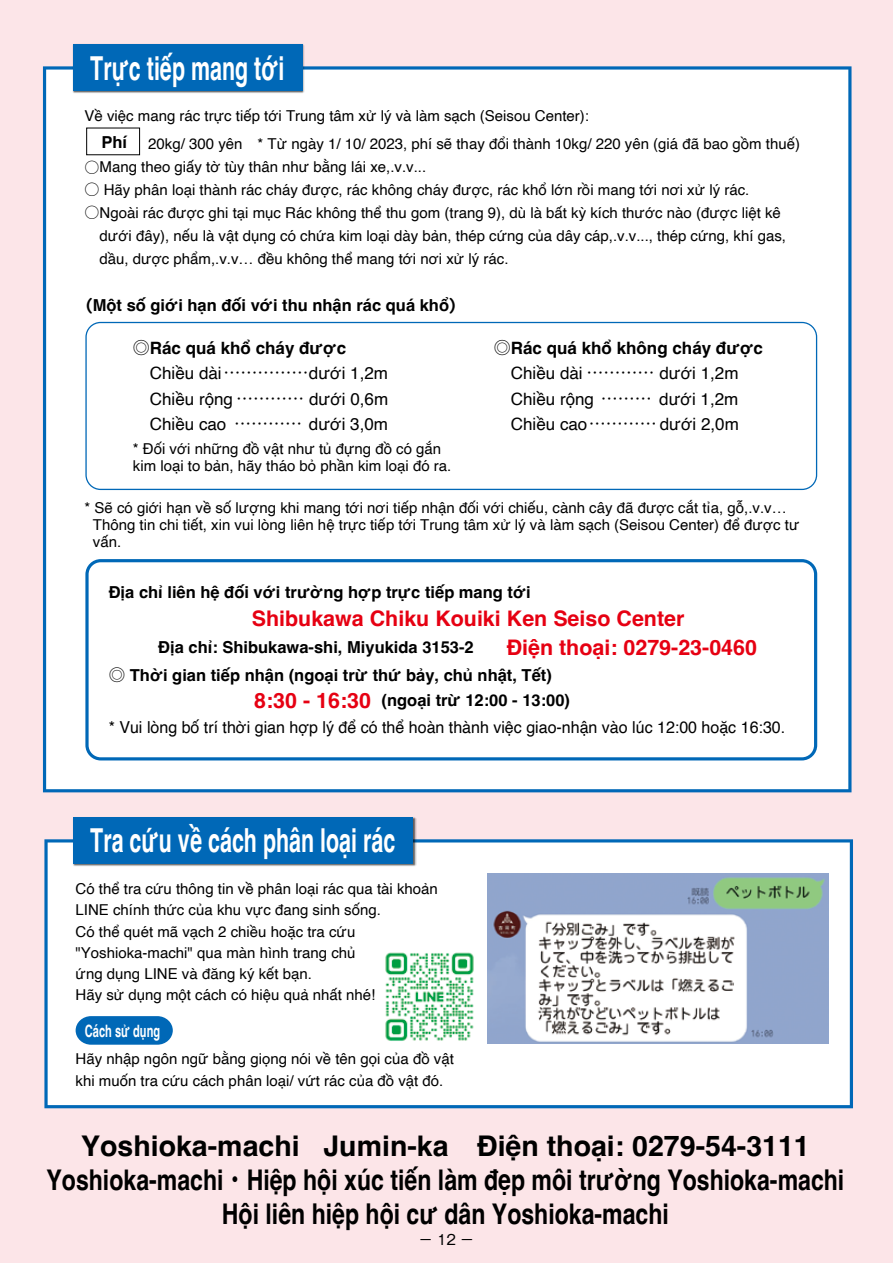
<style>
.page{position:relative;width:893px;height:1263px;background:#fce5e8}
.page>*{position:absolute;margin:0;border:0;box-sizing:border-box;transform-origin:0 0}
.t1{font:700 33px "Helvetica";color:#fff;scale:.65 1}
.t2{font:700 28.5px/33.9px "Helvetica";color:#000;text-align:center}
.t3{font:700 21.45px "Helvetica";color:#e60012}
.t4{font:16.95px/25.5px "Helvetica";color:#000}
.t5{font:700 16.95px "Helvetica";color:#fff;scale:.65 1}
.t6{font:700 16.5px/27.5px "Helvetica";color:#000}
.t7{font:16.5px/27px "Helvetica";color:#000}
.t8{font:15px/21.3px "Helvetica";color:#000}
.t9{font:13.8px "Gothic MB101 Pro";color:#000}
.s1{font-family:"Shin M Go Pro"}
.s2{font-family:"Koz Go Pr 6 N"}
.s3{font-family:"Shin M Go Pro De"}
.s4{font-weight:700}
.s5{font-family:"Shin Go Pro De"}
.s6{font-family:"Koz Go Pr 6 N";font-weight:400}
.s7{font-family:"Shin Go Pro";font-weight:500}
.s8{font-size:21.45px;color:#e60012}
.s9{font-family:"Shin Go Pro";font-weight:500;font-size:21.45px}
.s10{font-weight:700;font-size:21.45px;color:#e60012}
</style>
<div class="page">
<div style="left:43px;top:66px;width:808px;height:726px;background:#fff"></div>
<div style="left:85px;top:322px;width:732px;height:168px;background:#fff"></div>
<div style="left:85px;top:559px;width:732px;height:201px;background:#fff"></div>
<img style="left:72px;top:44px;width:233px;height:50px">
<div style="left:73px;top:44px;width:229px;height:47px;background:#0068b7"></div>
<div style="left:44px;top:839px;width:809px;height:269px;background:#fff"></div>
<img style="left:72px;top:817px;width:344px;height:50px">
<div style="left:73px;top:817px;width:340px;height:47px;background:#0068b7"></div>
<img style="left:488px;top:873px;width:340px;height:170px">
<img style="left:381px;top:949px;width:96px;height:96px">
<div style="left:86px;top:128px;width:54px;height:27px;border:1px solid #000"></div>
<svg style="left:76px;top:1016px;width:97px;height:29px;background:#1474bc"></svg>
<h1 class="t1" style="left:90px;top:48px;width:300px">Trực tiếp mang tới</h1>
<p class="t8" style="left:85px;top:106px;width:506px">Về việc mang rác trực tiếp tới Trung tâm xử lý và làm sạch (Seisou Center):</p>
<p class="t6" style="left:102px;top:131px;width:27px">Phí</p>
<p class="t8" style="left:148px;top:133px;width:653px">20kg/ 300 yên * Từ ngày 1/ 10/ 2023, phí sẽ thay đổi thành 10kg/ 220 yên (giá đã bao gồm thuế)</p>
<p class="t8" style="left:85px;top:157px;width:343px"><span class="s1">○</span>Mang theo giấy tờ tùy thân như bằng lái xe,.v.v...</p>
<p class="t8" style="left:85px;top:180px;width:666px"><span class="s2">○</span> Hãy phân loại thành rác cháy được, rác không cháy được, rác khổ lớn rồi mang tới nơi xử lý rác.</p>
<p class="t8" style="left:100px;top:202px;width:688px;line-height:23px;text-indent:-15px"><span class="s1">○</span>Ngoài rác được ghi tại mục Rác không thể thu gom (trang 9), dù là bất kỳ kích thước nào (được liệt kê dưới đây), nếu là vật dụng có chứa kim loại dày bản, thép cứng của dây cáp,.v.v..., thép cứng, khí gas, dầu, dược phẩm,.v.v… đều không thể mang tới nơi xử lý rác.</p>
<p class="t6" style="left:76px;top:294px;width:391px"><span class="s3">（</span>Một số giới hạn đối với thu nhận rác quá khổ<span class="s3">）</span></p>
<p class="t4" style="left:150px;top:335px;width:240px;text-indent:-17px"><span class="s2">◎</span><span class="s4">Rác quá khổ cháy được<br></span>Chiều dài<span class="s1">……………</span>dưới 1,2m<br>Chiều rộng <span class="s1">…………</span> dưới 0,6m<br>Chiều cao <span class="s1">…………</span> dưới 3,0m</p>
<p class="t8" style="left:133px;top:440px;width:320px;line-height:17px">* Đối với những đồ vật như tủ đựng đồ có gắn kim loại to bản, hãy tháo bỏ phần kim loại đó ra.</p>
<p class="t4" style="left:494px;top:335px;width:271px;text-align:center"><span class="s2">◎</span><span class="s4">Rác quá khổ không cháy được<br></span>Chiều dài <span class="s1">…………</span> dưới 1,2m<br>Chiều rộng <span class="s1">………</span> dưới 1,2m<br>Chiều cao<span class="s1">…………</span> dưới 2,0m</p>
<p class="t8" style="left:93px;top:499px;width:708px;line-height:17px;text-indent:-8px">* Sẽ có giới hạn về số lượng khi mang tới nơi tiếp nhận đối với chiếu, cành cây đã được cắt tỉa, gỗ,.v.v…<br>Thông tin chi tiết, xin vui lòng liên hệ trực tiếp tới Trung tâm xử lý và làm sạch (Seisou Center) để được tư vấn.</p>
<p class="t6" style="left:109px;top:580px;width:423px">Địa chỉ liên hệ đối với trường hợp trực tiếp mang tới</p>
<h3 class="t3" style="left:109px;top:605px;width:577px"><span class="s5">　　　　　 　</span>Shibukawa Chiku Kouiki Ken Seiso Center</h3>
<p class="t6" style="left:109px;top:636px;width:650px"><span class="s6">　　　</span>Địa chỉ: Shibukawa-shi, Miyukida 3153-2<span class="s7">　　</span><span class="s8">Điện thoại: 0279-23-0460 </span><span class="s6">◎</span> Thời gian tiếp nhận (ngoại trừ thứ bảy, chủ nhật, Tết)</p>
<p class="t7" style="left:109px;top:688px;width:678px"><span class="s9">　　　　　　</span> <span class="s10">8:30 - 16:30</span> <span class="s4">(ngoại trừ 12:00 - 13:00)<br></span>* Vui lòng bố trí thời gian hợp lý để có thể hoàn thành việc giao-nhận vào lúc 12:00 hoặc 16:30.</p>
<h1 class="t1" style="left:90px;top:821px;width:471px">Tra cứu về cách phân loại rác</h1>
<p class="t8" style="left:76px;top:879px;width:364px">Có thể tra cứu thông tin về phân loại rác qua tài khoản LINE chính thức của khu vực đang sinh sống.<br>Có thể quét mã vạch 2 chiều hoặc tra cứu "Yoshioka-machi" qua màn hình trang chủ<br>ứng dụng LINE và đăng ký kết bạn.<br>Hãy sử dụng một cách có hiệu quả nhất nhé!</p>
<p class="t5" style="left:85px;top:1020px;width:117px">Cách sử dụng</p>
<p class="t8" style="left:76px;top:1049px;width:380px">Hãy nhập ngôn ngữ bằng giọng nói về tên gọi của đồ vật khi muốn tra cứu cách phân loại/ vứt rác của đồ vật đó.</p>
<h2 class="t2" style="left:47px;top:1132px;width:799px">Yoshioka-machi Jumin-ka Điện thoại: 0279-54-3111<br>Yoshioka-machi<span class="s6">・</span>Hiệp hội xúc tiến làm đẹp môi trường Yoshioka-machi<br>Hội liên hiệp hội cư dân Yoshioka-machi</h2>
<p class="t9" style="left:419px;top:1228px;width:57px">－ 12 －</p>
</div>
